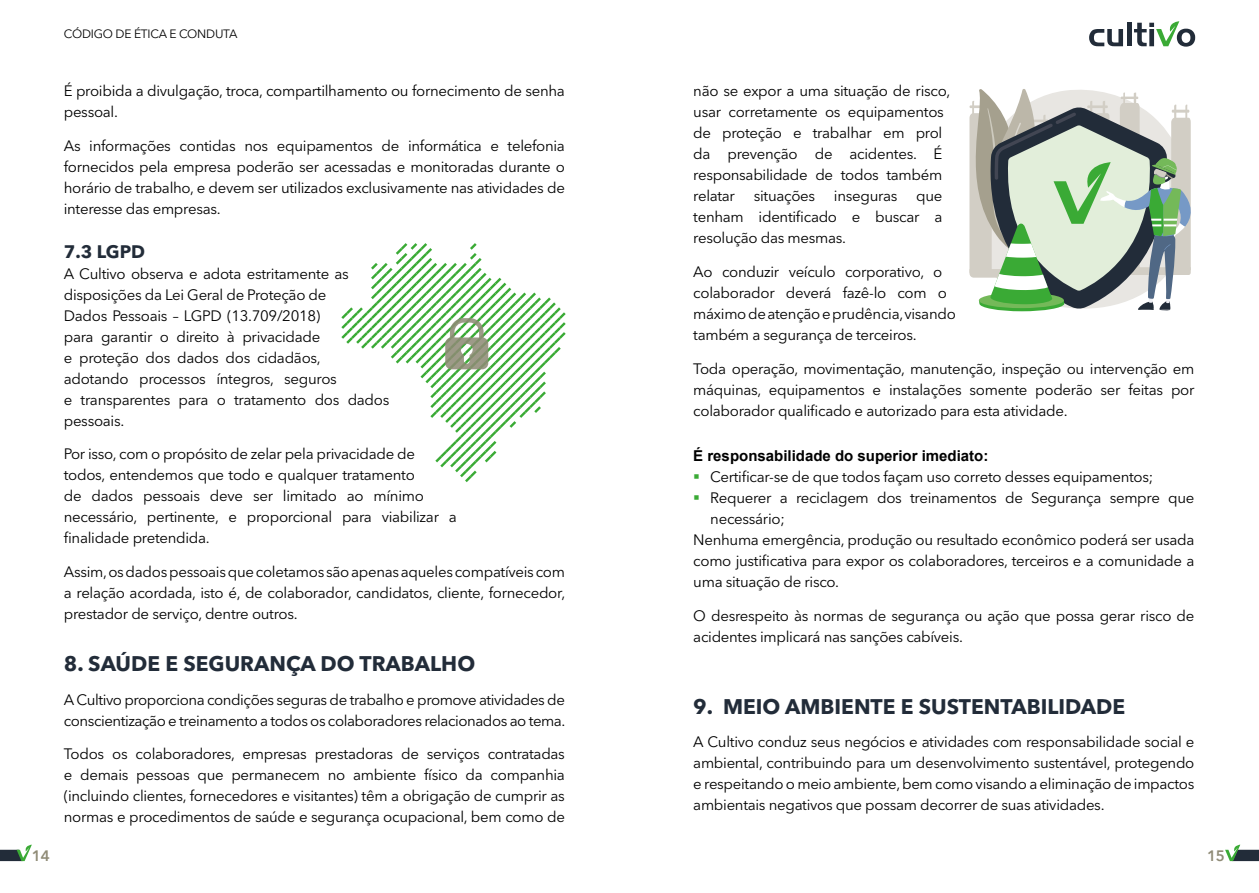
<style>
.page{position:relative;width:1259px;height:893px;background:#fff}
.page>*{position:absolute;margin:0;border:0;box-sizing:border-box;transform-origin:0 0}
.t1{font:700 21px "Avenir Next LT Pro";color:#222c39}
.t2{font:700 18px "Avenir Next LT Pro";color:#222c39}
.t3{font:15px/21px "Avenir Next LT Pro";letter-spacing:-.02em;color:#000}
.t4{font:700 15px "Arial";color:#000}
.t5{font:600 15px "Avenir Next LT Pro";color:#8f8b76}
.t6{font:12px "Avenir Next LT Pro";letter-spacing:-.02em;color:#000}
.s1{color:#3aaa35}
</style>
<div class="page">
<svg style="left:969px;top:89px;width:222px;height:222px;background:#afbfae"></svg>
<svg style="left:341px;top:243px;width:225px;height:239px"></svg>
<svg style="left:0;top:845px;width:32px;height:16px"></svg>
<svg style="left:1225px;top:845px;width:34px;height:16px"></svg>
<svg style="left:1089px;top:29px;width:34px;height:17px"></svg>
<hr style="left:1127px;top:23px;width:4px;height:23px;background:#222c39">
<svg style="left:1134px;top:21px;width:61px;height:26px"></svg>
<p class="t6" style="left:64px;top:27px;width:175px">CÓDIGO DE ÉTICA E CONDUTA</p>
<p class="t3" style="left:64px;top:81px;width:502px">É proibida a divulgação, troca, compartilhamento ou fornecimento de senha pessoal.</p>
<p class="t3" style="left:64px;top:135px;width:503px;text-align:justify">As informações contidas nos equipamentos de informática e telefonia fornecidos pela empresa poderão ser acessadas e monitoradas durante o horário de trabalho, e devem ser utilizados exclusivamente nas atividades de interesse das empresas.</p>
<p class="t2" style="left:64px;top:240px;width:83px">7.3 LGPD</p>
<p class="t3" style="left:64px;top:263px;width:327px">A Cultivo observa e adota estritamente as disposições da Lei Geral de Proteção de<br>Dados Pessoais – LGPD (13.709/2018)<br>para garantir o direito à privacidade<br>e proteção dos dados dos cidadãos,<br>adotando processos íntegros, seguros<br>e transparentes para o tratamento dos dados pessoais.</p>
<p class="t3" style="left:64px;top:444px;width:395px">Por isso, com o propósito de zelar pela privacidade de todos, entendemos que todo e qualquer tratamento<br>de dados pessoais deve ser limitado ao mínimo necessário, pertinente, e proporcional para viabilizar a finalidade pretendida.</p>
<p class="t3" style="left:64px;top:561px;width:503px;text-align:justify">Assim, os dados pessoais que coletamos são apenas aqueles compatíveis com a relação acordada, isto é, de colaborador, candidatos, cliente, fornecedor, prestador de serviço, dentre outros.</p>
<h1 class="t1" style="left:64px;top:651px;width:413px">8. SAÚDE E SEGURANÇA DO TRABALHO</h1>
<p class="t3" style="left:64px;top:689px;width:503px">A Cultivo proporciona condições seguras de trabalho e promove atividades de conscientização e treinamento a todos os colaboradores relacionados ao tema.</p>
<p class="t3" style="left:64px;top:744px;width:502px;text-align:justify">Todos os colaboradores, empresas prestadoras de serviços contratadas e demais pessoas que permanecem no ambiente físico da companhia (incluindo clientes, fornecedores e visitantes) têm a obrigação de cumprir as normas e procedimentos de saúde e segurança ocupacional, bem como de</p>
<p class="t3" style="left:693px;top:81px;width:258px">não se expor a uma situação de risco, usar corretamente os equipamentos de proteção e trabalhar em prol da prevenção de acidentes. É responsabilidade de todos também relatar</p>
<p class="t3" style="left:754px;top:186px;width:63px">situações</p>
<p class="t3" style="left:834px;top:186px;width:65px">inseguras</p>
<p class="t3" style="left:693px;top:186px;width:251px;text-align:justify;text-indent:223px">que tenham identificado e buscar a resolução das mesmas.</p>
<p class="t3" style="left:693px;top:261px;width:264px">Ao conduzir veículo corporativo, o colaborador deverá fazê-lo com o máximo de atenção e prudência, visando também a segurança de terceiros.</p>
<p class="t3" style="left:693px;top:358px;width:503px;text-align:justify">Toda operação, movimentação, manutenção, inspeção ou intervenção em máquinas, equipamentos e instalações somente poderão ser feitas por colaborador qualificado e autorizado para esta atividade.</p>
<p class="t4" style="left:693px;top:445px;width:297px">É responsabilidade do superior imediato:</p>
<p class="t3" style="left:693px;top:466px;width:461px"><span class="s1">▪</span> Certificar-se de que todos façam uso correto desses equipamentos;</p>
<p class="t3" style="left:693px;top:487px;width:502px"><span class="s1">▪</span> Requerer a reciclagem dos treinamentos de Segurança sempre que</p>
<p class="t3" style="left:710px;top:508px;width:76px">necessário;</p>
<p class="t3" style="left:693px;top:529px;width:503px">Nenhuma emergência, produção ou resultado econômico poderá ser usada</p>
<p class="t3" style="left:693px;top:550px;width:502px">como justificativa para expor os colaboradores, terceiros e a comunidade a</p>
<p class="t3" style="left:693px;top:571px;width:147px">uma situação de risco.</p>
<p class="t3" style="left:693px;top:605px;width:503px">O desrespeito às normas de segurança ou ação que possa gerar risco de acidentes implicará nas sanções cabíveis.</p>
<h1 class="t1" style="left:693px;top:693px;width:433px">9. MEIO AMBIENTE E SUSTENTABILIDADE</h1>
<p class="t3" style="left:693px;top:732px;width:502px;text-align:justify">A Cultivo conduz seus negócios e atividades com responsabilidade social e ambiental, contribuindo para um desenvolvimento sustentável, protegendo e respeitando o meio ambiente, bem como visando a eliminação de impactos ambientais negativos que possam decorrer de suas atividades.</p>
<p class="t5" style="left:32px;top:847px;width:20px">14</p>
<p class="t5" style="left:1207px;top:847px;width:20px">15</p>
</div>
